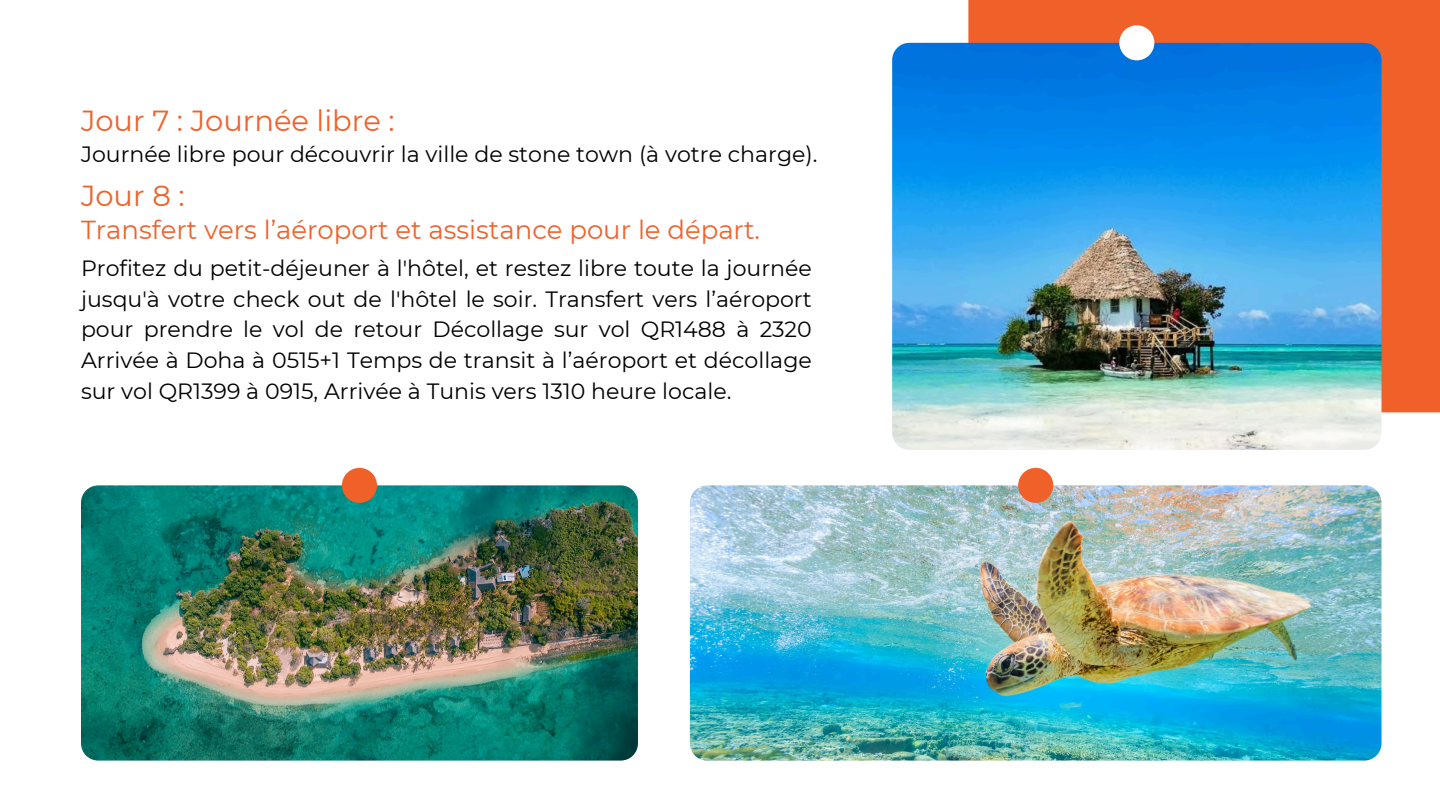
<style>
.page{position:relative;width:1440px;height:810px;background:#fff}
.page>*{position:absolute;margin:0;border:0;box-sizing:border-box;transform-origin:0 0}
.t1{font:29px "Montserrat";color:#f0612a}
.t2{font:26px "Montserrat";color:#f0612a}
.t3{font:22.1px/30.8px "Montserrat";color:#000;text-align:justify}
</style>
<div class="page">
<div style="left:968px;top:0;width:472px;height:412px;background:#f0612a"></div>
<img style="left:892px;top:43px;width:490px;height:407px;border-radius:17px">
<img style="left:81px;top:485px;width:557px;height:276px">
<img style="left:690px;top:485px;width:691px;height:276px">
<div style="left:342px;top:468px;width:35px;height:35px;background:#f0612a;border-radius:50%"></div>
<div style="left:1018px;top:468px;width:35px;height:35px;background:#f0612a;border-radius:50%"></div>
<div style="left:1119px;top:25px;width:35px;height:35px;background:#fff;border-radius:50%"></div>
<p class="t1" style="left:81px;top:103px;width:315px">Jour 7 : Journée libre :</p>
<p class="t3" style="left:81px;top:139px;width:738px">Journée libre pour découvrir la ville de stone town (à votre charge).</p>
<p class="t1" style="left:81px;top:178px;width:105px">Jour 8 :</p>
<p class="t2" style="left:81px;top:213px;width:681px">Transfert vers l’aéroport et assistance pour le départ.</p>
<p class="t3" style="left:81px;top:253px;width:732px">Profitez du petit-déjeuner à l'hôtel, et restez libre toute la journée jusqu'à votre check out de l'hôtel le soir. Transfert vers l’aéroport pour prendre le vol de retour Décollage sur vol QR1488 à 2320<br>Arrivée à Doha à 0515+1 Temps de transit à l’aéroport et décollage sur vol QR1399 à 0915, Arrivée à Tunis vers 1310 heure locale.</p>
</div>
